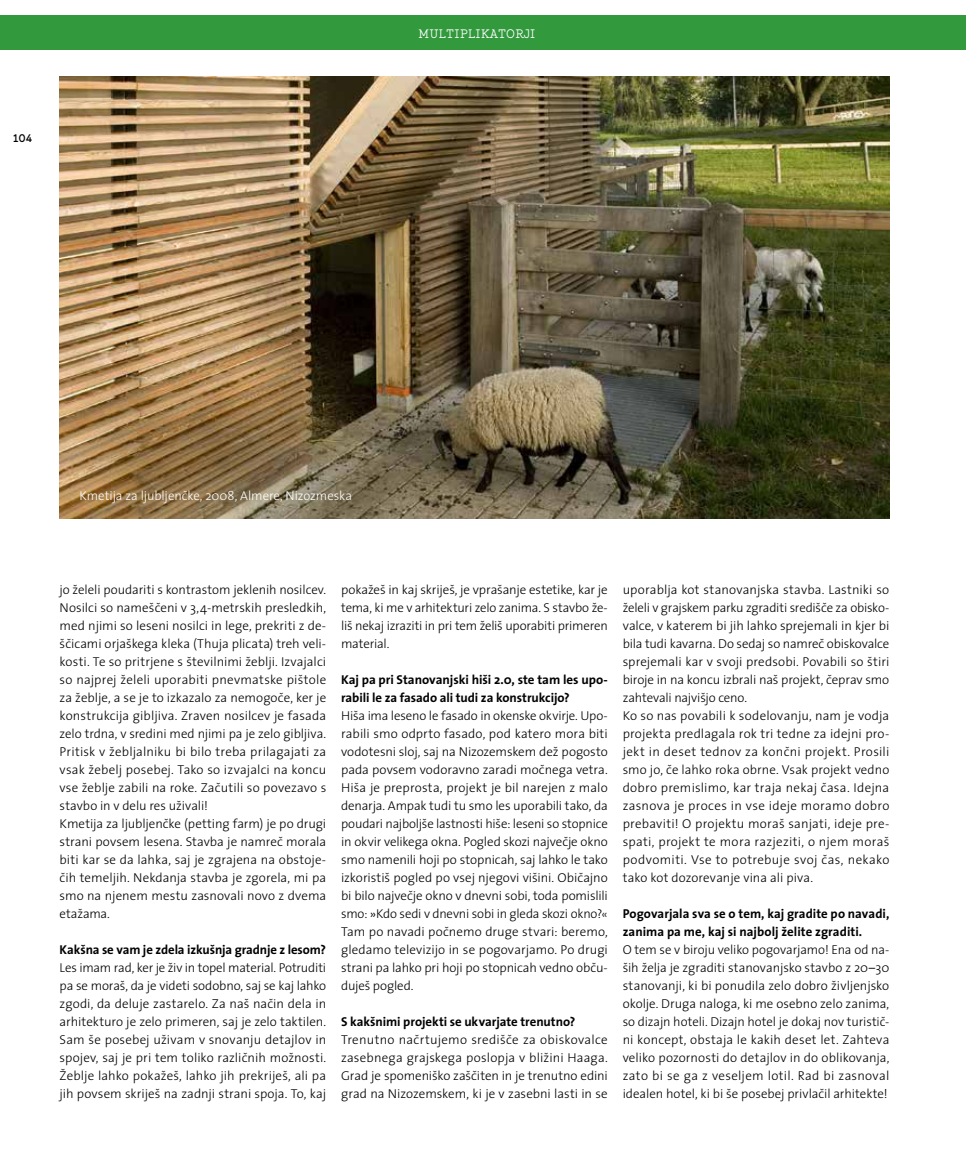
<style>
.page{position:relative;width:966px;height:1161px;background:#fff}
.page>*{position:absolute;margin:0;border:0;box-sizing:border-box;transform-origin:0 0}
.t1{font:13.5px "Generell TWCE";color:#fff}
.t2{font:300 12.9px/18px "Slo The Sans";letter-spacing:.005em;color:#000;text-align:justify}
.t3{font:700 12.9px/18px "Slo The Sans";letter-spacing:-.005em;color:#000}
.t4{font:300 12.9px "Slo The Sans";letter-spacing:-.005em;color:#fff}
.t5{font:700 12px "Generell TWCE";color:#000}
</style>
<div class="page">
<img style="left:60px;top:77px;width:829px;height:441px">
<div style="left:0;top:15px;width:964px;height:35px;background:#32993d"></div>
<p class="t5" style="left:13px;top:131px;width:21px">104</p>
<p class="t1" style="left:418px;top:26px;width:119px">MULTIPLIKATORJI</p>
<p class="t4" style="left:79px;top:489px;width:274px">Kmetija za ljubljenčke, 2008, Almere, Nizozmeska</p>
<p class="t2" style="left:60px;top:581px;width:268px;text-align:left">jo želeli poudariti s kontrastom jeklenih nosilcev.<br>Nosilci so nameščeni v 3,4-metrskih presledkih, med njimi so leseni nosilci in lege, prekriti z de&shy;ščicami orjaškega kleka (Thuja plicata) treh veli&shy;kosti. Te so pritrjene s številnimi žeblji. Izvajalci so najprej želeli uporabiti pnevmatske pištole za žeblje, a se je to izkazalo za nemogoče, ker je konstrukcija gibljiva. Zraven nosilcev je fasada zelo trdna, v sredini med njimi pa je zelo gibljiva.<br>Pritisk v žebljalniku bi bilo treba prilagajati za vsak žebelj posebej. Tako so izvajalci na koncu vse žeblje zabili na roke. Začutili so povezavo s stavbo in v delu res uživali!<br>Kmetija za ljubljenčke (petting farm) je po drugi strani povsem lesena. Stavba je namreč morala biti kar se da lahka, saj je zgrajena na obstoje&shy;čih temeljih. Nekdanja stavba je zgorela, mi pa smo na njenem mestu zasnovali novo z dvema etažama.</p>
<p class="t3" style="left:60px;top:941px;width:268px">Kakšna se vam je zdela izkušnja gradnje z lesom?</p>
<p class="t2" style="left:60px;top:959px;width:268px">Les imam rad, ker je živ in topel material. Potruditi pa se moraš, da je videti sodobno, saj se kaj lahko zgodi, da deluje zastarelo. Za naš način dela in arhitekturo je zelo primeren, saj je zelo taktilen.<br>Sam še posebej uživam v snovanju detajlov in spojev, saj je pri tem toliko različnih možnosti.<br>Žeblje lahko pokažeš, lahko jih prekriješ, ali pa jih povsem skriješ na zadnji strani spoja. To, kaj</p>
<p class="t2" style="left:341px;top:581px;width:268px">pokažeš in kaj skriješ, je vprašanje estetike, kar je tema, ki me v arhitekturi zelo zanima. S stavbo že&shy;liš nekaj izraziti in pri tem želiš uporabiti primeren material.</p>
<p class="t3" style="left:341px;top:671px;width:268px">Kaj pa pri Stanovanjski hiši 2.0, ste tam les upo&shy;rabili le za fasado ali tudi za konstrukcijo?</p>
<p class="t2" style="left:341px;top:707px;width:268px">Hiša ima leseno le fasado in okenske okvirje. Upo&shy;rabili smo odprto fasado, pod katero mora biti vodotesni sloj, saj na Nizozemskem dež pogosto pada povsem vodoravno zaradi močnega vetra.<br>Hiša je preprosta, projekt je bil narejen z malo denarja. Ampak tudi tu smo les uporabili tako, da poudari najboljše lastnosti hiše: leseni so stopnice in okvir velikega okna. Pogled skozi največje okno smo namenili hoji po stopnicah, saj lahko le tako izkoristiš pogled po vsej njegovi višini. Običajno bi bilo največje okno v dnevni sobi, toda pomislili smo: »Kdo sedi v dnevni sobi in gleda skozi okno?« Tam po navadi počnemo druge stvari: beremo, gledamo televizijo in se pogovarjamo. Po drugi strani pa lahko pri hoji po stopnicah vedno obču&shy;duješ pogled.</p>
<p class="t3" style="left:341px;top:1013px;width:236px">S kakšnimi projekti se ukvarjate trenutno?</p>
<p class="t2" style="left:341px;top:1031px;width:268px">Trenutno načrtujemo središče za obiskovalce zasebnega grajskega poslopja v bližini Haaga.<br>Grad je spomeniško zaščiten in je trenutno edini grad na Nizozemskem, ki je v zasebni lasti in se</p>
<p class="t2" style="left:622px;top:581px;width:268px;text-align:left">uporablja kot stanovanjska stavba. Lastniki so želeli v grajskem parku zgraditi središče za obisko&shy;valce, v katerem bi jih lahko sprejemali in kjer bi bila tudi kavarna. Do sedaj so namreč obiskovalce sprejemali kar v svoji predsobi. Povabili so štiri biroje in na koncu izbrali naš projekt, čeprav smo zahtevali najvišjo ceno.<br>Ko so nas povabili k sodelovanju, nam je vodja projekta predlagala rok tri tedne za idejni pro&shy;jekt in deset tednov za končni projekt. Prosili smo jo, če lahko roka obrne. Vsak projekt vedno dobro premislimo, kar traja nekaj časa. Idejna zasnova je proces in vse ideje moramo dobro prebaviti! O projektu moraš sanjati, ideje pre&shy;spati, projekt te mora razjeziti, o njem moraš podvomiti. Vse to potrebuje svoj čas, nekako tako kot dozorevanje vina ali piva.</p>
<p class="t3" style="left:622px;top:905px;width:268px">Pogovarjala sva se o tem, kaj gradite po navadi, zanima pa me, kaj si najbolj želite zgraditi.</p>
<p class="t2" style="left:622px;top:941px;width:268px">O tem se v biroju veliko pogovarjamo! Ena od na&shy;ših želja je zgraditi stanovanjsko stavbo z 20–30 stanovanji, ki bi ponudila zelo dobro življenjsko okolje. Druga naloga, ki me osebno zelo zanima, so dizajn hoteli. Dizajn hotel je dokaj nov turistič&shy;ni koncept, obstaja le kakih deset let. Zahteva veliko pozornosti do detajlov in do oblikovanja, zato bi se ga z veseljem lotil. Rad bi zasnoval idealen hotel, ki bi še posebej privlačil arhitekte!</p>
</div>
